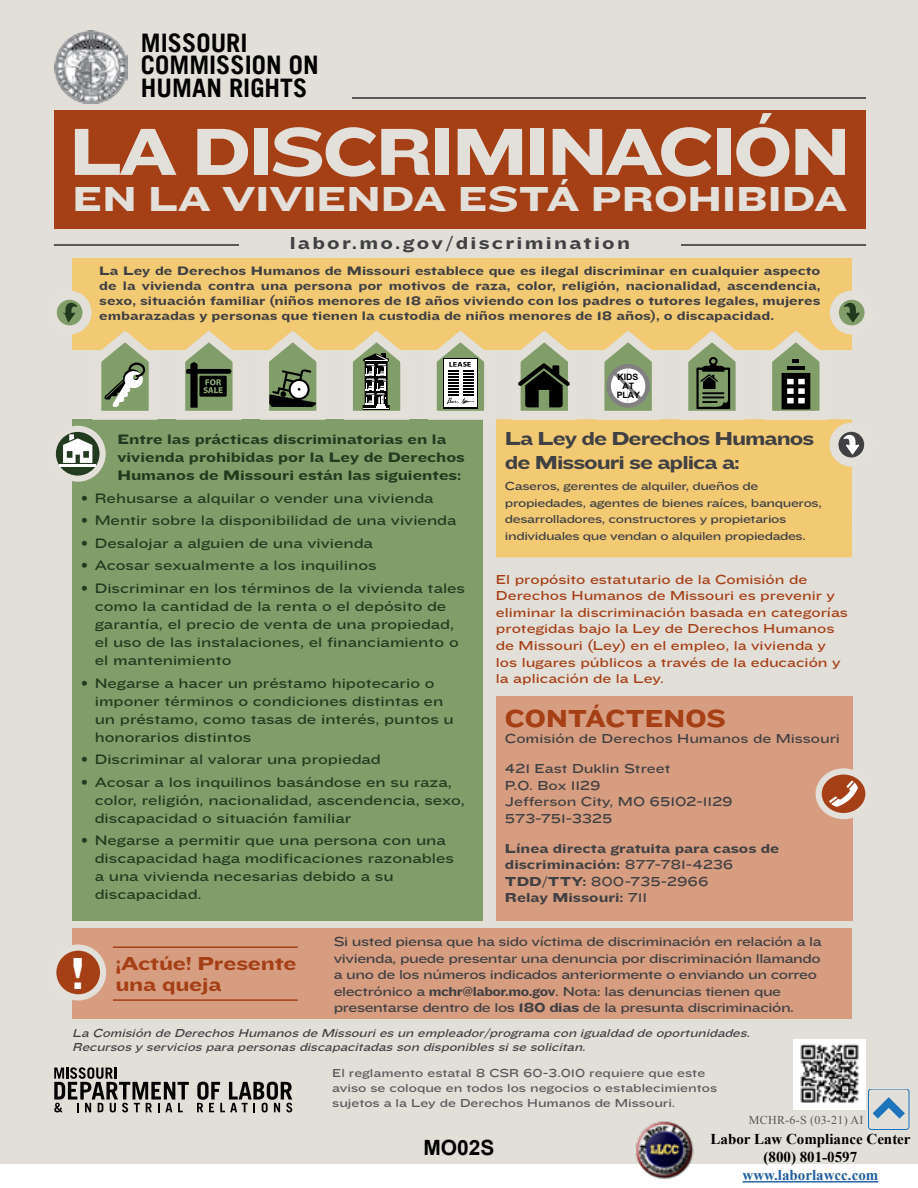
<style>
.page{position:relative;width:918px;height:1188px;background:#fff}
.page>*{position:absolute;margin:0;border:0;box-sizing:border-box;transform-origin:0 0}
.t1{font:69.15px "Knockout 54 Sumo";letter-spacing:-.04em;color:#e3dfd9;scale:.92 1}
.t2{font:46.65px "Knockout 54 Sumo";color:#fff}
.t3{font:36px "Knockout 54 Sumo";color:#e3dfd9}
.t4{font:700 25.5px/22.6px "Trade Gothic LT";color:#000}
.t5{font:25.5px "Knockout 53 Heviweight";color:#a53f16}
.t6{font:700 21px "Arial";color:#000}
.t7{font:19.5px/24px "Knockout 54 Sumo";letter-spacing:-.05em;color:#414042}
.t8{font:19.5px/21px "Knockout 54 Sumo";letter-spacing:-.01em;color:#a53f16}
.t9{font:18px "Knockout 54 Sumo";letter-spacing:.125em;color:#414042}
.t10{font:700 15px/18px "Times New Roman";color:#000;text-align:center}
.t11{font:700 15px "Times New Roman";color:#215e9e}
.t12{font:14.25px/18px "Knockout 34 Junior Sumo";color:#223b1f}
.t13{font:14.25px/18px "Knockout 54 Sumo";color:#223b1f}
.t14{font:13.5px/16.5px "Knockout 34 Junior Sumo";letter-spacing:-.03em;color:#414042}
.t15{font:13.5px/16.5px "Knockout 34 Junior Sumo";color:#a53f16}
.t16{font:13.5px/16.5px "Knockout 34 Junior Sumo";color:#414042}
.t17{font:13.5px/16.5px "Knockout 54 Sumo";color:#414042}
.t18{font:12.75px/15px "Knockout 54 Sumo";color:#414042;text-align:justify}
.t19{font:12px/16.5px "Knockout 34 Junior Sumo";letter-spacing:-.03em;color:#414042}
.t20{font:italic 12px/13.5px "Knockout 34 Junior Sumo";color:#414042;scale:.95 1}
.t21{font:12px/15px "Knockout 34 Junior Sumo";color:#58595b}
.t22{font:12px "Times New Roman";letter-spacing:.02em;color:#58595b}
.t23{font:700 8.7px/8.9px "Arial";color:#000;text-align:center}
.s1{font-family:"Knockout 34 Junior Sumo"}
.s2{font-family:"Knockout 54 Sumo"}
.s3{font-family:"Knockout 53 Heviweight"}
</style>
<div class="page">
<div style="left:0;top:0;width:918px;height:1164px;background:#e2dfd8"></div>
<div style="left:54px;top:110px;width:812px;height:118px;background:#a53f16"></div>
<div style="left:72px;top:258px;width:780px;height:92px;background:#f3ca74"></div>
<div style="left:72px;top:929px;width:780px;height:90px;background:#d79d80"></div>
<div style="left:53px;top:948px;width:50px;height:49px;background:#a53f16;border-radius:50%"></div>
<div style="left:50px;top:945px;width:56px;height:55px;border:6px solid #e3dfd9;border-radius:50%"></div>
<hr style="left:113px;top:999px;width:185px;height:2px;background:#a53f16">
<hr style="left:113px;top:946px;width:185px;height:2px;background:#a53f16">
<div style="left:496px;top:696px;width:356px;height:225px;background:#d79d80"></div>
<svg style="left:819px;top:771px;width:49px;height:45px"></svg>
<div style="left:816px;top:768px;width:56px;height:51px;border:6px solid #e3dfd9;border-radius:50%"></div>
<svg style="left:829px;top:781px;width:29px;height:26px"></svg>
<div style="left:72px;top:419px;width:410px;height:502px;background:#819d6a"></div>
<svg style="left:53px;top:429px;width:50px;height:50px"></svg>
<div style="left:50px;top:426px;width:56px;height:56px;border:6px solid #e3dfd9;border-radius:50%"></div>
<hr style="left:60px;top:464px;width:36px;height:2px;background:#fff">
<svg style="left:63px;top:434px;width:29px;height:29px"></svg>
<div style="left:496px;top:419px;width:356px;height:138px;background:#f3ca74"></div>
<svg style="left:834px;top:427px;width:35px;height:35px"></svg>
<div style="left:829px;top:423px;width:44px;height:44px;border:9px solid #e3dfd9;border-radius:50%"></div>
<svg style="left:844px;top:435px;width:15px;height:19px"></svg>
<svg style="left:834px;top:295px;width:35px;height:35px"></svg>
<div style="left:830px;top:291px;width:44px;height:43px;border:9px solid #e3dfd9;border-radius:50%"></div>
<svg style="left:844px;top:303px;width:16px;height:19px"></svg>
<svg style="left:52px;top:295px;width:35px;height:35px"></svg>
<div style="left:48px;top:291px;width:44px;height:43px;border:9px solid #e3dfd9;border-radius:50%"></div>
<svg style="left:62px;top:303px;width:15px;height:19px"></svg>
<svg style="left:755px;top:330px;width:78px;height:90px"></svg>
<svg style="left:84px;top:324px;width:74px;height:96px"></svg>
<svg style="left:114px;top:384px;width:13px;height:21px"></svg>
<svg style="left:176px;top:330px;width:66px;height:90px"></svg>
<svg style="left:260px;top:330px;width:66px;height:90px"></svg>
<svg style="left:344px;top:330px;width:66px;height:90px"></svg>
<svg style="left:427px;top:330px;width:154px;height:94px"></svg>
<svg style="left:671px;top:331px;width:78px;height:89px"></svg>
<svg style="left:587px;top:330px;width:78px;height:90px"></svg>
<hr style="left:54px;top:245px;width:812px;height:1px;background:#58595b">
<div style="left:239px;top:238px;width:441px;height:14px;background:#e2dfd8"></div>
<img style="left:793px;top:1040px;width:73px;height:70px">
<svg style="left:197px;top:1082px;width:95px;height:30px"></svg>
<svg style="left:54px;top:1067px;width:135px;height:45px"></svg>
<hr style="left:352px;top:97px;width:514px;height:1px;background:#58595b">
<img style="left:54px;top:30px;width:73px;height:73px">
<hr style="left:743px;top:1181px;width:135px;height:2px;background:#215e9e">
<img style="left:635px;top:1121px;width:59px;height:58px">
<div style="left:869px;top:1089px;width:40px;height:41px;border:1px solid #1c75bc;border-radius:3px"></div>
<svg style="left:869px;top:1092px;width:41px;height:35px"></svg>
<h3 class="t4" style="left:141px;top:31px;width:108px">MISSOURI</h3>
<h3 class="t4" style="left:141px;top:53px;width:179px">COMMISSION ON<br>HUMAN RIGHTS</h3>
<h1 class="t1" style="left:69px;top:101px;width:851px">LA DISCRIMINACIÓN</h1>
<h3 class="t3" style="left:73px;top:172px;width:776px">EN LA VIVIENDA ESTÁ PROHIBIDA</h3>
<p class="t9" style="left:290px;top:230px;width:342px">labor.mo.gov/discrimination</p>
<p class="t18" style="left:99px;top:262px;width:723px">La Ley de Derechos Humanos de Missouri establece que es ilegal discriminar en cualquier aspecto de la vivienda contra una persona por motivos de raza, color, religión, nacionalidad, ascendencia, sexo, situación familiar (niños menores de 18 años viviendo con los padres o tutores legales, mujeres embarazadas y personas que tienen la custodia de niños menores de 18 años), o discapacidad.</p>
<p class="t13" style="left:117px;top:430px;width:349px">Entre las prácticas discriminatorias en la vivienda prohibidas por la Ley de Derechos<br>Humanos de Missouri están las siguientes:</p>
<p class="t12" style="left:81px;top:488px;width:354px">• Rehusarse a alquilar o vender una vivienda</p>
<p class="t12" style="left:81px;top:511px;width:377px">• Mentir sobre la disponibilidad de una vivienda</p>
<p class="t12" style="left:81px;top:533px;width:293px">• Desalojar a alguien de una vivienda</p>
<p class="t12" style="left:81px;top:556px;width:297px">• Acosar sexualmente a los inquilinos</p>
<p class="t12" style="left:95px;top:578px;width:372px;text-indent:-14px">• Discriminar en los términos de la vivienda tales como la cantidad de la renta o el depósito de garantía, el precio de venta de una propiedad, el uso de las instalaciones, el financiamiento o el mantenimiento</p>
<p class="t12" style="left:95px;top:673px;width:360px;text-indent:-14px">• Negarse a hacer un préstamo hipotecario o imponer términos o condiciones distintas en un préstamo, como tasas de interés, puntos u honorarios distintos</p>
<p class="t12" style="left:81px;top:750px;width:301px">• Discriminar al valorar una propiedad</p>
<p class="t12" style="left:95px;top:772px;width:372px;text-indent:-14px">• Acosar a los inquilinos basándose en su raza, color, religión, nacionalidad, ascendencia, sexo, discapacidad o situación familiar</p>
<p class="t12" style="left:95px;top:831px;width:361px;text-indent:-14px">• Negarse a permitir que una persona con una discapacidad haga modificaciones razonables a una vivienda necesarias debido a su discapacidad.</p>
<p class="t23" style="left:617px;top:373px;width:25px">KIDS<br>AT<br>PLAY</p>
<h3 class="t7" style="left:505px;top:426px;width:311px">La Ley de Derechos Humanos de Missouri se aplica a:</h3>
<p class="t19" style="left:505px;top:478px;width:318px">Caseros, gerentes de alquiler, dueños de propiedades, agentes de bienes raíces, banqueros, desarrolladores, constructores y propietarios individuales que vendan o alquilen propiedades.</p>
<p class="t15" style="left:496px;top:570px;width:353px">El propósito estatutario de la Comisión de Derechos Humanos de Missouri es prevenir y eliminar la discriminación basada en categorías protegidas bajo la Ley de Derechos Humanos de Missouri (Ley) en el empleo, la vivienda y los lugares públicos a través de la educación y la aplicación de la Ley.</p>
<h3 class="t5" style="left:505px;top:700px;width:223px">CONTÁCTENOS</h3>
<p class="t16" style="left:505px;top:730px;width:337px">Comisión de Derechos Humanos de Missouri</p>
<p class="t16" style="left:505px;top:760px;width:229px">421 East Duklin Street<br>P.O. Box 1129<br>Jefferson City, MO 65102-1129<br>573-751-3325</p>
<p class="t17" style="left:505px;top:839px;width:276px">Línea directa gratuita para casos de discriminación: <span class="s1">877-781-4236</span></p>
<p class="t16" style="left:505px;top:872px;width:205px"><span class="s2">TDD/TTY:</span> 800-735-2966</p>
<p class="t17" style="left:505px;top:889px;width:144px">Relay Missouri: <span class="s1">711</span></p>
<h2 class="t2" style="left:71px;top:940px;width:16px">!</h2>
<h3 class="t8" style="left:115px;top:952px;width:183px">¡Actúe! Presente una queja</h3>
<p class="t14" style="left:334px;top:933px;width:489px">Si usted piensa que ha sido víctima de discriminación en relación a la vivienda, puede presentar una denuncia por discriminación llamando a uno de los números indicados anteriormente o enviando un correo electrónico a <span class="s3">mchr@labor.mo.gov</span>. Nota: las denuncias tienen que presentarse dentro de los <span class="s2">180 dias</span> de la presunta discriminación.</p>
<p class="t20" style="left:72px;top:1026px;width:719px">LaComisión deDerechosHumanosdeMissouriesun empleador/programacon igualdaddeoportunidades.<br>Recursosyserviciosparapersonasdiscapacitadasson disponiblessisesolicitan.</p>
<p class="t21" style="left:332px;top:1065px;width:387px">El reglamento estatal 8 CSR 60-3.010 requiere que este aviso se coloque en todos los negocios o establecimientos sujetos a la Ley de Derechos Humanos de Missouri.</p>
<p class="t22" style="left:749px;top:1112px;width:116px">MCHR-6-S (03-21) AI</p>
<h3 class="t6" style="left:423px;top:1133px;width:73px">MO02S</h3>
<p class="t10" style="left:711px;top:1130px;width:202px">Labor Law Compliance Center (800) 801-0597</p>
<p class="t11" style="left:743px;top:1164px;width:137px">www.laborlawcc.com</p>
</div>
